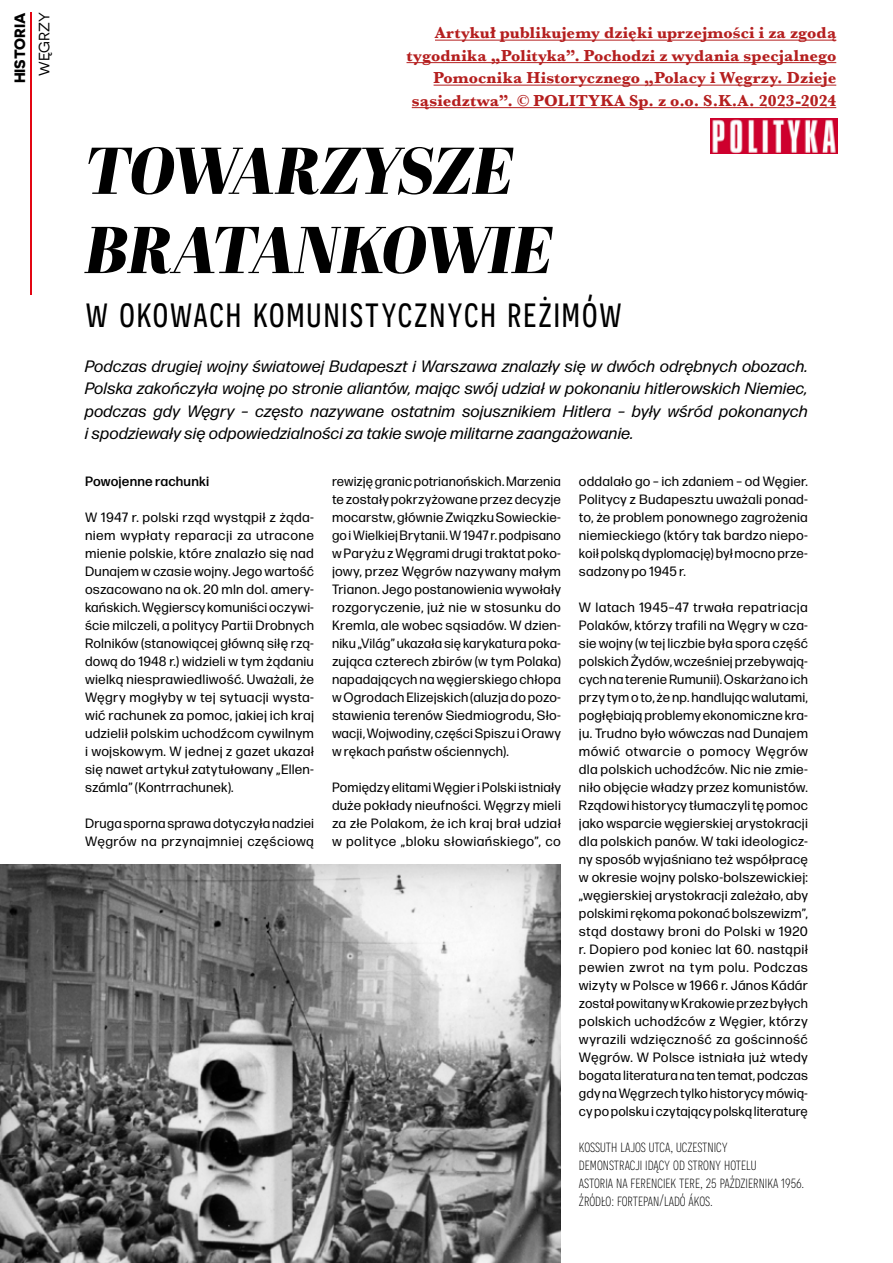
<style>
.page{position:relative;width:893px;height:1263px;background:#fff}
.page>*{position:absolute;margin:0;border:0;box-sizing:border-box;transform-origin:0 0}
.t1{font:italic 66px/79.2px "Abril Fatface";letter-spacing:-.01em;color:#000}
.t2{font:42px "Novecentosanscondensed";letter-spacing:.035em;color:#000}
.t3{font:300 16.65px/18px "Novecentosanscondensed";color:#000}
.t4{font:italic 16.5px/22.5px "Forma DJR Micro";color:#000;text-align:justify}
.t5{font:700 16.5px/22.5px "Baskerville";letter-spacing:.01em;color:#b51f1f;text-align:right}
.t6{font:700 15px "Novecentosanswide";color:#000}
.t7{font:15px "Novecentosanswide";color:#000}
.t8{font:13.5px/18px "Forma DJR Micro";letter-spacing:.01em;color:#000;text-align:justify}
.t9{font:500 13.5px "Forma DJR Micro";letter-spacing:.015em;color:#000}
</style>
<div class="page">
<hr style="left:30px;top:12px;width:2px;height:282px;background:#e30613">
<img style="left:710px;top:119px;width:128px;height:34px">
<hr style="left:435px;top:40px;width:401px;height:1px;background:#b51f1f">
<hr style="left:406px;top:62px;width:430px;height:1px;background:#b51f1f">
<hr style="left:434px;top:85px;width:402px;height:1px;background:#b51f1f">
<hr style="left:412px;top:107px;width:424px;height:1px;background:#b51f1f">
<img style="left:0;top:864px;width:561px;height:399px">
<p class="t6" style="left:10px;top:83px;width:72px;rotate:-90deg">HISTORIA</p>
<p class="t7" style="left:36px;top:76px;width:65px;rotate:-90deg">WĘGRZY</p>
<p class="t5" style="left:406px;top:22px;width:431px">Artykuł publikujemy dzięki uprzejmości i za zgodą tygodnika „Polityka”. Pochodzi z wydania specjalnego Pomocnika Historycznego „Polacy i Węgrzy. Dzieje sąsiedztwa”. © POLITYKA Sp. z o.o. S.K.A. 2023-2024</p>
<h1 class="t1" style="left:85px;top:129px;width:468px">TOWARZYSZE<br>BRATANKOWIE</h1>
<h2 class="t2" style="left:85px;top:289px;width:539px">w okowach komunistycznych reżimów</h2>
<p class="t4" style="left:85px;top:354px;width:724px">Podczas drugiej wojny światowej Budapeszt i Warszawa znalazły się w dwóch odrębnych obozach.<br>Polska zakończyła wojnę po stronie aliantów, mając swój udział w pokonaniu hitlerowskich Niemiec, podczas gdy Węgry – często nazywane ostatnim sojusznikiem Hitlera – były wśród pokonanych i spodziewały się odpowiedzialności za takie swoje militarne zaangażowanie.</p>
<p class="t9" style="left:85px;top:473px;width:126px">Powojenne rachunki</p>
<p class="t8" style="left:85px;top:508px;width:230px">W 1947 r. polski rząd wystąpił z żąda&shy;niem wypłaty reparacji za utracone mienie polskie, które znalazło się nad Dunajem w czasie wojny. Jego wartość oszacowano na ok. 20 mln dol. amery&shy;kańskich. Węgierscy komuniści oczywi&shy;ście milczeli, a politycy Partii Drobnych Rolników (stanowiącej główną siłę rzą&shy;dową do 1948 r.) widzieli w tym żądaniu wielką niesprawiedliwość. Uważali, że Węgry mogłyby w tej sytuacji wysta&shy;wić rachunek za pomoc, jakiej ich kraj udzielił polskim uchodźcom cywilnym i wojskowym. W jednej z gazet ukazał się nawet artykuł zatytułowany „Ellen&shy;számla” (Kontrrachunek).</p>
<p class="t8" style="left:85px;top:814px;width:230px">Druga sporna sprawa dotyczyła nadziei<br>Węgrów na przynajmniej częściową</p>
<p class="t8" style="left:332px;top:472px;width:230px">rewizję granic potrianońskich. Marzenia te zostały pokrzyżowane przez decyzje mocarstw, głównie Związku Sowieckie&shy;go i Wielkiej Brytanii. W 1947 r. podpisano w Paryżu z Węgrami drugi traktat poko&shy;jowy, przez Węgrów nazywany małym Trianon. Jego postanowienia wywołały rozgoryczenie, już nie w stosunku do Kremla, ale wobec sąsiadów. W dzien&shy;niku „Világ” ukazała się karykatura poka&shy;zująca czterech zbirów (w tym Polaka) napadających na węgierskiego chłopa w Ogrodach Elizejskich (aluzja do pozo&shy;stawienia terenów Siedmiogrodu, Sło&shy;wacji, Wojwodiny, części Spiszu i Orawy w rękach państw ościennych).</p>
<p class="t8" style="left:332px;top:778px;width:230px">Pomiędzy elitami Węgier i Polski istniały duże pokłady nieufności. Węgrzy mieli za złe Polakom, że ich kraj brał udział w polityce „bloku słowiańskiego”, co</p>
<p class="t8" style="left:579px;top:472px;width:230px">oddalało go – ich zdaniem – od Węgier.<br>Politycy z Budapesztu uważali ponad&shy;to, że problem ponownego zagrożenia niemieckiego (który tak bardzo niepo&shy;koił polską dyplomację) był mocno prze&shy;sadzony po 1945 r.</p>
<p class="t8" style="left:579px;top:598px;width:230px">W latach 1945–47 trwała repatriacja Polaków, którzy trafili na Węgry w cza&shy;sie wojny (w tej liczbie była spora część polskich Żydów, wcześniej przebywają&shy;cych na terenie Rumunii). Oskarżano ich przy tym o to, że np. handlując walutami, pogłębiają problemy ekonomiczne kra&shy;ju. Trudno było wówczas nad Dunajem mówić otwarcie o pomocy Węgrów dla polskich uchodźców. Nic nie zmie&shy;niło objęcie władzy przez komunistów.<br>Rządowi historycy tłumaczyli tę pomoc jako wsparcie węgierskiej arystokracji dla polskich panów. W taki ideologicz&shy;ny sposób wyjaśniano też współpracę w okresie wojny polsko-bolszewickiej: „węgierskiej arystokracji zależało, aby polskimi rękoma pokonać bolszewizm”, stąd dostawy broni do Polski w 1920 r. Dopiero pod koniec lat 60. nastąpił pewien zwrot na tym polu. Podczas wizyty w Polsce w 1966 r. János Kádár został powitany w Krakowie przez byłych polskich uchodźców z Węgier, którzy wyrazili wdzięczność za gościnność Węgrów. W Polsce istniała już wtedy bogata literatura na ten temat, podczas gdy na Węgrzech tylko historycy mówią&shy;cy po polsku i czytający polską literaturę</p>
<p class="t3" style="left:579px;top:1137px;width:227px">kossuth lajos utca, uczestnicy<br>demonstracji idący od strony hotelu<br>astoria na ferenciek tere, 25 października 1956. źródło: fortepan/ladó ákos.</p>
<p class="t9" style="left:579px;top:1157px;width:174px">Wymuszona zmiana sojuszy</p>
<p class="t8" style="left:579px;top:1192px;width:230px">Tymczasem jednak oba kraje znalazły</p>
</div>
